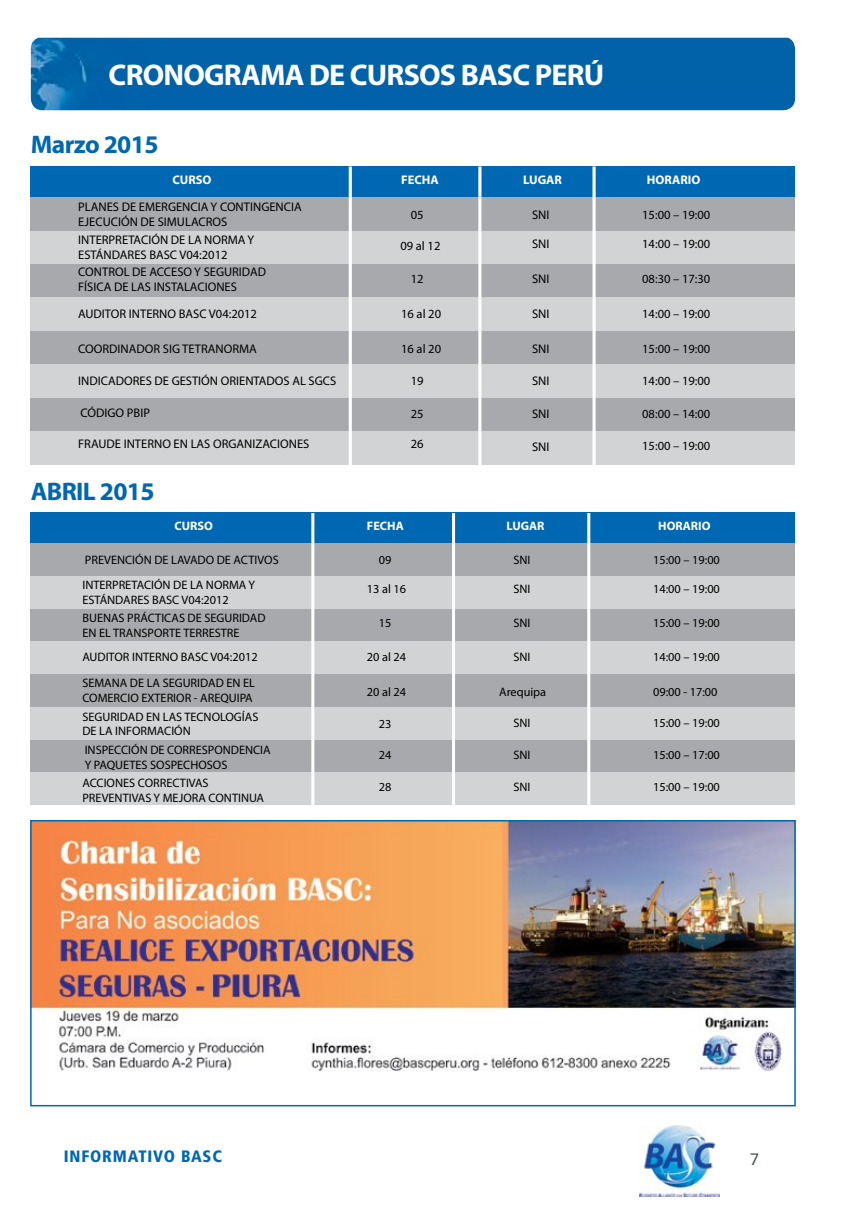
<style>
.page{position:relative;width:864px;height:1212px;background:#fff}
.page>*{position:absolute;margin:0;border:0;box-sizing:border-box;transform-origin:0 0}
.t1{font:700 30px "Myriad Pro";letter-spacing:-.025em;color:#fff}
.t2{font:700 25.5px "Myriad Pro";letter-spacing:-.025em;color:#0067b2}
.t3{font:900 condensed 16.5px "Frutiger LT Std";letter-spacing:.05em;color:#0067b2}
.t4{font:16.5px "Sansation";color:#3e5052}
.t5{font:12.45px/15px "Myriad Pro";color:#000}
.t6{font:700 12.45px "Myriad Pro";color:#fff}
.t7{font:12.3px/25px "Myriad Pro";color:#000}
.t8{font:700 12.3px "Myriad Pro";color:#fff}
</style>
<div class="page">
<img style="left:639px;top:1126px;width:80px;height:70px">
<div style="left:31px;top:38px;width:763px;height:72px;background:#0162a9"></div>
<div style="left:31px;top:166px;width:763px;height:31px;background:#0067b2"></div>
<div style="left:31px;top:197px;width:763px;height:34px;background:#a7a9ac"></div>
<div style="left:31px;top:231px;width:763px;height:33px;background:#d1d3d4"></div>
<div style="left:31px;top:264px;width:763px;height:34px;background:#a7a9ac"></div>
<div style="left:31px;top:298px;width:763px;height:33px;background:#d1d3d4"></div>
<div style="left:31px;top:331px;width:763px;height:34px;background:#a7a9ac"></div>
<div style="left:31px;top:365px;width:763px;height:33px;background:#d1d3d4"></div>
<div style="left:31px;top:398px;width:763px;height:33px;background:#a7a9ac"></div>
<div style="left:31px;top:431px;width:763px;height:34px;background:#d1d3d4"></div>
<hr style="left:478px;top:166px;width:3px;height:299px;background:#fff">
<hr style="left:592px;top:166px;width:3px;height:299px;background:#fff">
<svg style="left:348px;top:166px;width:4px;height:299px"></svg>
<div style="left:31px;top:513px;width:763px;height:30px;background:#0067b2"></div>
<div style="left:31px;top:543px;width:763px;height:33px;background:#a7a9ac"></div>
<div style="left:31px;top:576px;width:763px;height:33px;background:#d1d3d4"></div>
<div style="left:31px;top:609px;width:763px;height:32px;background:#a7a9ac"></div>
<div style="left:31px;top:641px;width:763px;height:33px;background:#d1d3d4"></div>
<div style="left:31px;top:674px;width:763px;height:33px;background:#a7a9ac"></div>
<div style="left:31px;top:707px;width:763px;height:33px;background:#d1d3d4"></div>
<div style="left:31px;top:740px;width:763px;height:32px;background:#a7a9ac"></div>
<div style="left:31px;top:772px;width:763px;height:33px;background:#d1d3d4"></div>
<hr style="left:311px;top:513px;width:3px;height:295px;background:#fff">
<hr style="left:452px;top:513px;width:3px;height:295px;background:#fff">
<hr style="left:587px;top:513px;width:3px;height:295px;background:#fff">
<img style="left:33px;top:823px;width:759px;height:247px">
<div style="left:30px;top:820px;width:765px;height:286px;border:2px solid #0067b2"></div>
<h1 class="t1" style="left:109px;top:55px;width:497px">CRONOGRAMA DE CURSOS BASC PERÚ</h1>
<h2 class="t2" style="left:31px;top:128px;width:129px">Marzo 2015</h2>
<p class="t6" style="left:172px;top:172px;width:41px">CURSO</p>
<p class="t6" style="left:401px;top:172px;width:39px">FECHA</p>
<p class="t6" style="left:523px;top:172px;width:40px">LUGAR</p>
<p class="t6" style="left:646px;top:172px;width:55px">HORARIO</p>
<p class="t5" style="left:78px;top:199px;width:225px">PLANES DE EMERGENCIA Y CONTINGENCIA<br>EJECUCIÓN DE SIMULACROS</p>
<p class="t5" style="left:78px;top:233px;width:178px">INTERPRETACIÓN DE LA NORMA Y<br>ESTÁNDARES BASC V04:2012</p>
<p class="t5" style="left:78px;top:264px;width:189px">CONTROL DE ACCESO Y SEGURIDAD<br>FÍSICA DE LAS INSTALACIONES</p>
<p class="t5" style="left:78px;top:306px;width:180px">AUDITOR INTERNO BASC V04:2012</p>
<p class="t5" style="left:78px;top:341px;width:180px">COORDINADOR SIG TETRANORMA</p>
<p class="t5" style="left:78px;top:373px;width:259px">INDICADORES DE GESTIÓN ORIENTADOS AL SGCS</p>
<p class="t5" style="left:80px;top:405px;width:71px">CÓDIGO PBIP</p>
<p class="t5" style="left:78px;top:436px;width:232px">FRAUDE INTERNO EN LAS ORGANIZACIONES</p>
<p class="t5" style="left:532px;top:207px;width:19px">SNI</p>
<p class="t5" style="left:532px;top:236px;width:19px">SNI</p>
<p class="t5" style="left:532px;top:271px;width:19px">SNI</p>
<p class="t5" style="left:532px;top:306px;width:19px">SNI</p>
<p class="t5" style="left:532px;top:341px;width:19px">SNI</p>
<p class="t5" style="left:532px;top:373px;width:19px">SNI</p>
<p class="t5" style="left:532px;top:406px;width:19px">SNI</p>
<p class="t5" style="left:532px;top:439px;width:19px">SNI</p>
<p class="t5" style="left:410px;top:207px;width:14px">05</p>
<p class="t5" style="left:642px;top:207px;width:70px">15:00 – 19:00</p>
<p class="t5" style="left:642px;top:236px;width:70px">14:00 – 19:00</p>
<p class="t5" style="left:400px;top:238px;width:41px">09 al 12</p>
<p class="t5" style="left:410px;top:271px;width:14px">12</p>
<p class="t5" style="left:401px;top:306px;width:41px">16 al 20</p>
<p class="t5" style="left:401px;top:341px;width:41px">16 al 20</p>
<p class="t5" style="left:410px;top:373px;width:14px">19</p>
<p class="t5" style="left:410px;top:406px;width:14px">25</p>
<p class="t5" style="left:410px;top:436px;width:14px">26</p>
<p class="t5" style="left:642px;top:271px;width:70px">08:30 – 17:30</p>
<p class="t5" style="left:642px;top:306px;width:70px">14:00 – 19:00</p>
<p class="t5" style="left:642px;top:341px;width:70px">15:00 – 19:00</p>
<p class="t5" style="left:642px;top:373px;width:70px">14:00 – 19:00</p>
<p class="t5" style="left:642px;top:406px;width:70px">08:00 – 14:00</p>
<p class="t5" style="left:642px;top:439px;width:70px">15:00 – 19:00</p>
<h2 class="t2" style="left:31px;top:474px;width:125px">ABRIL 2015</h2>
<p class="t8" style="left:174px;top:518px;width:40px">CURSO</p>
<p class="t8" style="left:367px;top:518px;width:38px">FECHA</p>
<p class="t8" style="left:506px;top:518px;width:39px">LUGAR</p>
<p class="t8" style="left:658px;top:518px;width:54px">HORARIO</p>
<p class="t7" style="left:82px;top:547px;width:198px">PREVENCIÓN DE LAVADO DE ACTIVOS<br>INTERPRETACIÓN DE LA NORMA Y</p>
<p class="t7" style="left:82px;top:590px;width:185px;line-height:18px">ESTÁNDARES BASC V04:2012<br>BUENAS PRÁCTICAS DE SEGURIDAD</p>
<p class="t7" style="left:82px;top:620px;width:177px">EN EL TRANSPORTE TERRESTRE<br>AUDITOR INTERNO BASC V04:2012<br>SEMANA DE LA SEGURIDAD EN EL</p>
<p class="t7" style="left:82px;top:688px;width:177px;line-height:19px">COMERCIO EXTERIOR - AREQUIPA<br>SEGURIDAD EN LAS TECNOLOGÍAS</p>
<p class="t7" style="left:82px;top:721px;width:190px;line-height:18.8px">DE LA INFORMACIÓN<br>INSPECCIÓN DE CORRESPONDENCIA</p>
<p class="t7" style="left:82px;top:755px;width:146px;line-height:18px">Y PAQUETES SOSPECHOSOS<br>ACCIONES CORRECTIVAS</p>
<p class="t7" style="left:82px;top:785px;width:183px">PREVENTIVAS Y MEJORA CONTINUA</p>
<p class="t7" style="left:513px;top:547px;width:19px">SNI</p>
<p class="t7" style="left:513px;top:576px;width:19px">SNI</p>
<p class="t7" style="left:513px;top:610px;width:19px">SNI</p>
<p class="t7" style="left:513px;top:644px;width:19px">SNI</p>
<p class="t7" style="left:499px;top:679px;width:48px">Arequipa</p>
<p class="t7" style="left:513px;top:710px;width:19px">SNI</p>
<p class="t7" style="left:513px;top:742px;width:19px">SNI</p>
<p class="t7" style="left:513px;top:774px;width:19px">SNI</p>
<p class="t7" style="left:379px;top:547px;width:14px">09</p>
<p class="t7" style="left:653px;top:547px;width:68px">15:00 – 19:00</p>
<p class="t7" style="left:367px;top:576px;width:41px">13 al 16</p>
<p class="t7" style="left:379px;top:610px;width:14px">15</p>
<p class="t7" style="left:367px;top:644px;width:41px">20 al 24</p>
<p class="t7" style="left:367px;top:679px;width:41px">20 al 24</p>
<p class="t7" style="left:379px;top:711px;width:14px">23</p>
<p class="t7" style="left:379px;top:742px;width:14px">24</p>
<p class="t7" style="left:379px;top:774px;width:14px">28</p>
<p class="t7" style="left:653px;top:576px;width:68px">14:00 – 19:00</p>
<p class="t7" style="left:653px;top:610px;width:68px">15:00 – 19:00</p>
<p class="t7" style="left:653px;top:644px;width:68px">14:00 – 19:00</p>
<p class="t7" style="left:653px;top:679px;width:66px">09:00 - 17:00</p>
<p class="t7" style="left:653px;top:710px;width:68px">15:00 – 19:00</p>
<p class="t7" style="left:653px;top:742px;width:68px">15:00 – 17:00</p>
<p class="t7" style="left:653px;top:774px;width:68px">15:00 – 19:00</p>
<h3 class="t3" style="left:64px;top:1146px;width:159px">INFORMATIVO BASC</h3>
<h3 class="t4" style="left:749px;top:1149px;width:10px">7</h3>
</div>
